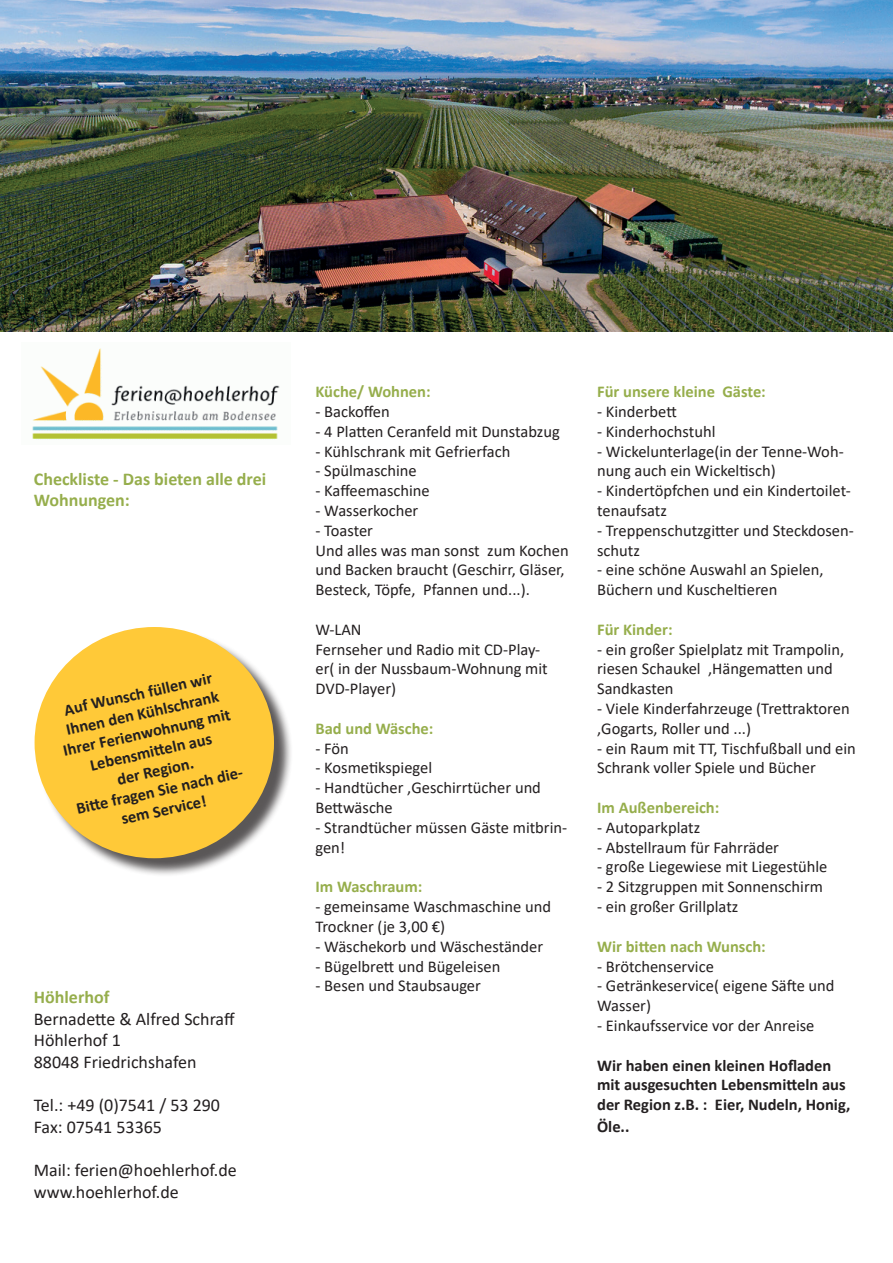
<style>
.page{position:relative;width:893px;height:1263px;background:#fff}
.page>*{position:absolute;margin:0;border:0;box-sizing:border-box;transform-origin:0 0}
.t1{font:18px/21.6px "Calibri";color:#231f20}
.t2{font:700 18px/21.6px "Calibri";color:#96ae4c}
.t3{font:16.5px/19.8px "Calibri";color:#231f20}
.t4{font:700 16.5px/19.8px "Calibri";color:#231f20}
.t5{font:700 16.5px "Calibri";color:#96ae4c}
</style>
<div class="page">
<img style="left:0;top:0;width:893px;height:332px">
<div style="left:37px;top:629px;width:256px;height:247px;background:#231f20;opacity:.75"></div>
<div style="left:35px;top:627px;width:239px;height:231px;background:#ffc938;border-radius:50%"></div>
<img style="left:32px;top:348px;width:248px;height:92px">
<p class="t2" style="left:34px;top:468px;width:234px">Checkliste - Das bieten alle drei<br>Wohnungen:</p>
<p class="t4" style="left:53px;top:701px;width:176px;text-align:center;rotate:-12deg">Auf Wunsch füllen wir<br>Ihnen den Kühlschrank<br>Ihrer Ferienwohnung mit<br>Lebensmitt eln aus<br>der Region.<br>Bitt e fragen Sie nach die&shy;sem Service!</p>
<p class="t2" style="left:34px;top:986px;width:77px">Höhlerhof</p>
<p class="t1" style="left:34px;top:1007px;width:203px">Bernadette &amp; Alfred Schraff<br>Höhlerhof 1<br>88048 Friedrichshafen</p>
<p class="t1" style="left:34px;top:1094px;width:188px">Tel.: +49 (0)7541 / 53 290<br>Fax: 07541 53365</p>
<p class="t1" style="left:34px;top:1159px;width:204px">Mail: ferien@hoehlerhof.de www.hoehlerhof.de</p>
<p class="t5" style="left:315px;top:380px;width:117px">Küche/ Wohnen:</p>
<p class="t3" style="left:315px;top:401px;width:76px">- Backoffen</p>
<p class="t3" style="left:315px;top:421px;width:246px">- 4 Platten Ceranfeld mit Dunstabzug</p>
<p class="t3" style="left:315px;top:441px;width:197px">- Kühlschrank mit Gefrierfach</p>
<p class="t3" style="left:315px;top:461px;width:103px">- Spülmaschine</p>
<p class="t3" style="left:315px;top:480px;width:116px">- Kaffeemaschine</p>
<p class="t3" style="left:315px;top:500px;width:104px">- Wasserkocher</p>
<p class="t3" style="left:315px;top:520px;width:255px">- Toaster<br>Und alles was man sonst zum Kochen und Backen braucht (Geschirr, Gläser,<br>Besteck, Töpfe, Pfannen und...).</p>
<p class="t3" style="left:315px;top:619px;width:234px">W-LAN<br>Fernseher und Radio mit CD-Play&shy;er( in der Nussbaum-Wohnung mit<br>DVD-Player)</p>
<p class="t5" style="left:315px;top:717px;width:119px">Bad und Wäsche:</p>
<p class="t3" style="left:315px;top:738px;width:35px">- Fön</p>
<p class="t3" style="left:315px;top:758px;width:118px">- Kosmetikspiegel</p>
<p class="t3" style="left:315px;top:777px;width:227px">- Handtücher ,Geschirrtücher und<br>Bettwäsche</p>
<p class="t3" style="left:315px;top:817px;width:253px">- Strandtücher müssen Gäste mitbrin&shy;gen!</p>
<p class="t5" style="left:315px;top:875px;width:108px">Im Waschraum:</p>
<p class="t3" style="left:315px;top:896px;width:237px">- gemeinsame Waschmaschine und<br>Trockner (je 3,00 €)</p>
<p class="t3" style="left:315px;top:936px;width:229px">- Wäschekorb und Wäscheständer</p>
<p class="t3" style="left:315px;top:956px;width:186px">- Bügelbrett und Bügeleisen</p>
<p class="t3" style="left:315px;top:975px;width:167px">- Besen und Staubsauger</p>
<p class="t5" style="left:597px;top:380px;width:170px">Für unsere kleine Gäste:</p>
<p class="t3" style="left:597px;top:401px;width:81px">- Kinderbett</p>
<p class="t3" style="left:597px;top:421px;width:120px">- Kinderhochstuhl</p>
<p class="t3" style="left:597px;top:441px;width:248px">- Wickelunterlage(in der Tenne-Woh&shy;nung auch ein Wickeltisch)</p>
<p class="t3" style="left:597px;top:480px;width:255px">- Kindertöpfchen und ein Kindertoilet&shy;tenaufsatz</p>
<p class="t3" style="left:597px;top:520px;width:258px">- Treppenschutzgitter und Steckdosen&shy;schutz</p>
<p class="t3" style="left:597px;top:560px;width:228px">- eine schöne Auswahl an Spielen,<br>Büchern und Kuscheltieren</p>
<p class="t5" style="left:597px;top:618px;width:77px">Für Kinder:</p>
<p class="t3" style="left:597px;top:639px;width:248px">- ein großer Spielplatz mit Trampolin, riesen Schaukel ,Hängematten und<br>Sandkasten</p>
<p class="t3" style="left:597px;top:698px;width:254px">- Viele Kinderfahrzeuge (Trettraktoren ,Gogarts, Roller und ...)</p>
<p class="t3" style="left:597px;top:738px;width:260px">- ein Raum mit TT, Tischfußball und ein<br>Schrank voller Spiele und Bücher</p>
<p class="t5" style="left:597px;top:796px;width:124px">Im Außenbereich:</p>
<p class="t3" style="left:597px;top:817px;width:105px">- Autoparkplatz</p>
<p class="t3" style="left:597px;top:837px;width:183px">- Abstellraum für Fahrräder</p>
<p class="t3" style="left:597px;top:857px;width:232px">- große Liegewiese mit Liegestühle</p>
<p class="t3" style="left:597px;top:876px;width:227px">- 2 Sitzgruppen mit Sonnenschirm</p>
<p class="t3" style="left:597px;top:896px;width:143px">- ein großer Grillplatz</p>
<p class="t5" style="left:597px;top:934px;width:170px">Wir bitten nach Wunsch:</p>
<p class="t3" style="left:597px;top:956px;width:118px">- Brötchenservice</p>
<p class="t3" style="left:597px;top:975px;width:239px">- Getränkeservice( eigene Säfte und<br>Wasser)</p>
<p class="t3" style="left:597px;top:1015px;width:219px">- Einkaufsservice vor der Anreise</p>
<p class="t4" style="left:597px;top:1055px;width:255px">Wir haben einen kleinen Hofladen mit ausgesuchten Lebensmitteln aus der Region z.B. : Eier, Nudeln, Honig,</p>
<p class="t4" style="left:597px;top:1116px;width:34px">Öle..</p>
</div>
